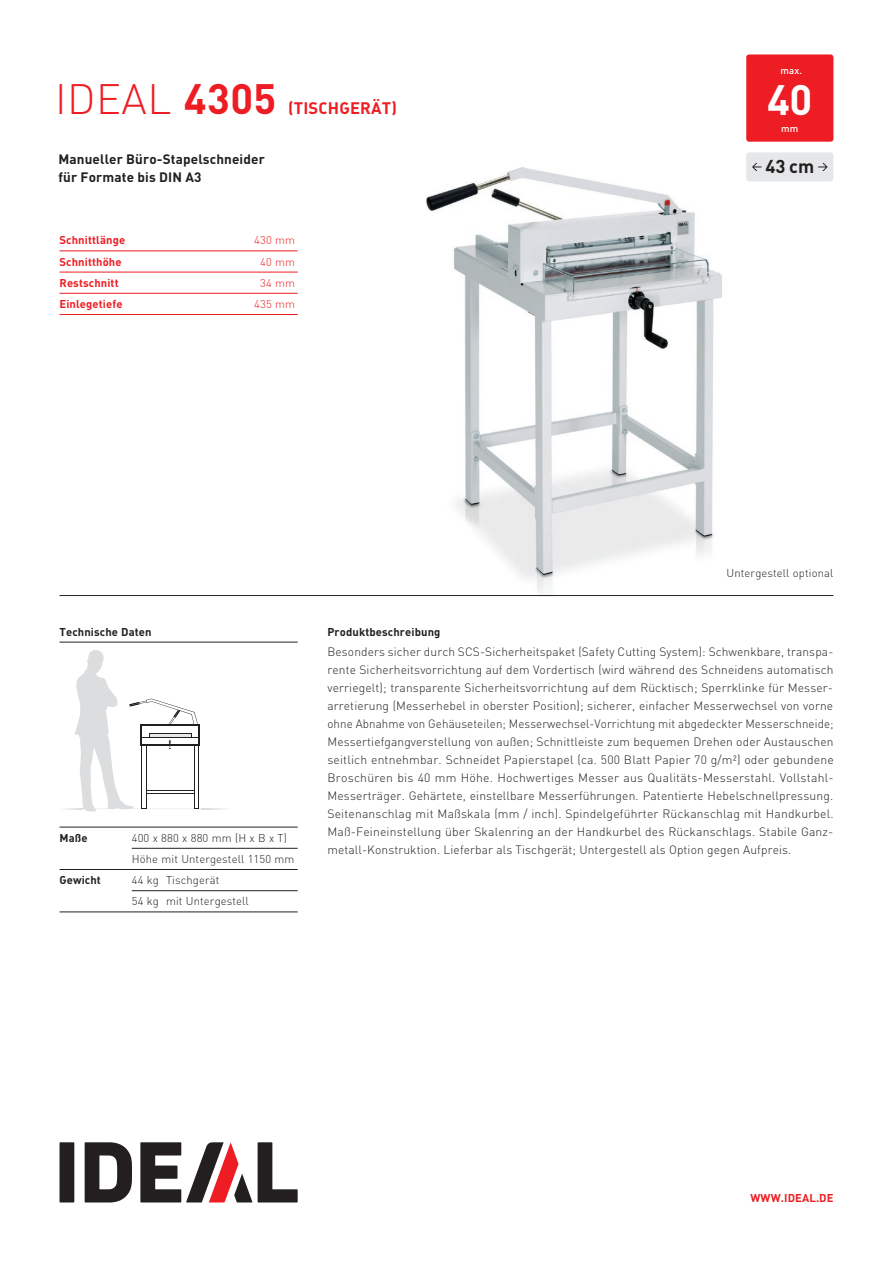
<style>
.page{position:relative;width:893px;height:1263px;background:#fff}
.page>*{position:absolute;margin:0;border:0;box-sizing:border-box;transform-origin:0 0}
.t1{font:300 42px "DIN";letter-spacing:.01em;color:#ee1d23}
.t2{font:700 42px "DIN";color:#fff}
.t3{font:700 18.45px "DIN";color:#231f20}
.t4{font:700 16.5px "DIN";color:#ee1d23}
.t5{font:700 13.5px/18px "DIN";letter-spacing:.01em;color:#231f20}
.t6{font:300 12px/18px "DIN";letter-spacing:.01em;color:#231f20}
.t7{font:300 11.25px/21.1px "DIN";letter-spacing:.01em;color:#231f20}
.t8{font:700 11.25px "DIN";letter-spacing:.01em;color:#ee1d23}
.t9{font:700 11.25px "DIN";letter-spacing:.01em;color:#231f20}
.t10{font:300 11.25px "DIN";letter-spacing:.01em;color:#ee1d23}
.t11{font:500 9.75px "DIN";color:#fff}
.s1{font-weight:700}
</style>
<div class="page">
<img style="left:426px;top:167px;width:328px;height:425px">
<hr style="left:60px;top:595px;width:773px;height:1px;background:#231f20">
<svg style="left:65px;top:650px;width:160px;height:162px"></svg>
<hr style="left:141px;top:744px;width:59px;height:2px;background:#231f20">
<div style="left:60px;top:1142px;width:14px;height:60px;background:#231f20"></div>
<svg style="left:258px;top:1142px;width:40px;height:60px"></svg>
<svg style="left:85px;top:1142px;width:47px;height:60px"></svg>
<svg style="left:140px;top:1142px;width:112px;height:60px"></svg>
<div style="left:746px;top:152px;width:87px;height:29px;background:#e6e7e9;border-radius:3px"></div>
<svg style="left:752px;top:163px;width:9px;height:8px"></svg>
<svg style="left:818px;top:163px;width:10px;height:8px"></svg>
<div style="left:746px;top:54px;width:87px;height:88px;background:#ee1d23;border-radius:3px"></div>
<hr style="left:60px;top:827px;width:238px;height:1px;background:#231f20">
<hr style="left:132px;top:848px;width:166px;height:1px;background:#231f20">
<hr style="left:60px;top:869px;width:238px;height:1px;background:#231f20">
<hr style="left:132px;top:890px;width:166px;height:1px;background:#231f20">
<hr style="left:60px;top:912px;width:238px;height:1px;background:#231f20">
<hr style="left:60px;top:251px;width:238px;height:1px;background:#ee1d23">
<hr style="left:60px;top:272px;width:238px;height:1px;background:#ee1d23">
<hr style="left:60px;top:293px;width:238px;height:1px;background:#ee1d23">
<hr style="left:60px;top:314px;width:238px;height:1px;background:#ee1d23">
<hr style="left:60px;top:642px;width:238px;height:1px;background:#231f20">
<h1 class="t1" style="left:55px;top:73px;width:223px">IDEAL <span class="s1">4305</span></h1>
<h3 class="t4" style="left:288px;top:98px;width:52px">(Tischger</h3>
<h3 class="t4" style="left:371px;top:98px;width:27px">ät)</h3>
<p class="t5" style="left:58px;top:150px;width:208px">Manueller Büro-Stapelschneider für Formate bis DIN A3</p>
<p class="t8" style="left:60px;top:233px;width:67px">Schnittlänge</p>
<p class="t10" style="left:254px;top:233px;width:42px">430 mm</p>
<p class="t8" style="left:60px;top:254px;width:64px">Schnitthöhe</p>
<p class="t10" style="left:260px;top:255px;width:36px">40 mm</p>
<p class="t8" style="left:60px;top:275px;width:61px">Restschnitt</p>
<p class="t10" style="left:260px;top:276px;width:36px">34 mm</p>
<p class="t8" style="left:60px;top:296px;width:65px">Einlegetiefe</p>
<p class="t10" style="left:254px;top:297px;width:42px">435 mm</p>
<p class="t11" style="left:780px;top:65px;width:23px">max.</p>
<h1 class="t2" style="left:767px;top:72px;width:47px">40</h1>
<p class="t11" style="left:781px;top:122px;width:19px">mm</p>
<h2 class="t3" style="left:765px;top:154px;width:51px">43 cm</h2>
<p class="t7" style="left:727px;top:563px;width:108px">Untergestell optional</p>
<p class="t9" style="left:60px;top:624px;width:94px">Technische Daten</p>
<p class="t9" style="left:60px;top:830px;width:30px">Maße</p>
<p class="t7" style="left:132px;top:827px;width:164px">400 x 880 x 880 mm (H x B x T)<br>Höhe mit Untergestell 1150 mm</p>
<p class="t9" style="left:60px;top:873px;width:43px">Gewicht</p>
<p class="t7" style="left:132px;top:869px;width:119px">44 kg Tischgerät<br>54 kg mit Untergestell</p>
<p class="t9" style="left:327px;top:624px;width:115px">Produktbeschreibung</p>
<p class="t6" style="left:327px;top:643px;width:508px">Besonders sicher durch SCS-Sicherheitspaket (Safety Cutting System): Schwenkbare, transpa&shy;rente Sicherheitsvorrichtung auf dem Vordertisch (wird während des Schneidens automatisch verriegelt); transparente Sicherheitsvorrichtung auf dem Rücktisch; Sperrklinke für Messer&shy;arretierung (Messerhebel in oberster Position); sicherer, einfacher Messerwechsel von vorne ohne Abnahme von Gehäuseteilen; Messerwechsel-Vorrichtung mit abgedeckter Messerschneide; Messertiefgangverstellung von außen; Schnittleiste zum bequemen Drehen oder Austauschen seitlich entnehmbar. Schneidet Papierstapel (ca. 500 Blatt Papier 70 g/m²) oder gebundene Broschüren bis 40 mm Höhe. Hochwertiges Messer aus Qualitäts-Messerstahl. Vollstahl-Messerträger. Gehärtete, einstellbare Messerführungen. Patentierte Hebelschnellpressung.<br>Seitenanschlag mit Maßskala (mm / inch). Spindelgeführter Rückanschlag mit Handkurbel.<br>Maß-Feineinstellung über Skalenring an der Handkurbel des Rückanschlags. Stabile Ganz&shy;metall-Konstruktion. Lieferbar als Tischgerät; Untergestell als Option gegen Aufpreis.</p>
<p class="t8" style="left:750px;top:1191px;width:85px">WWW.IDEAL.DE</p>
</div>
